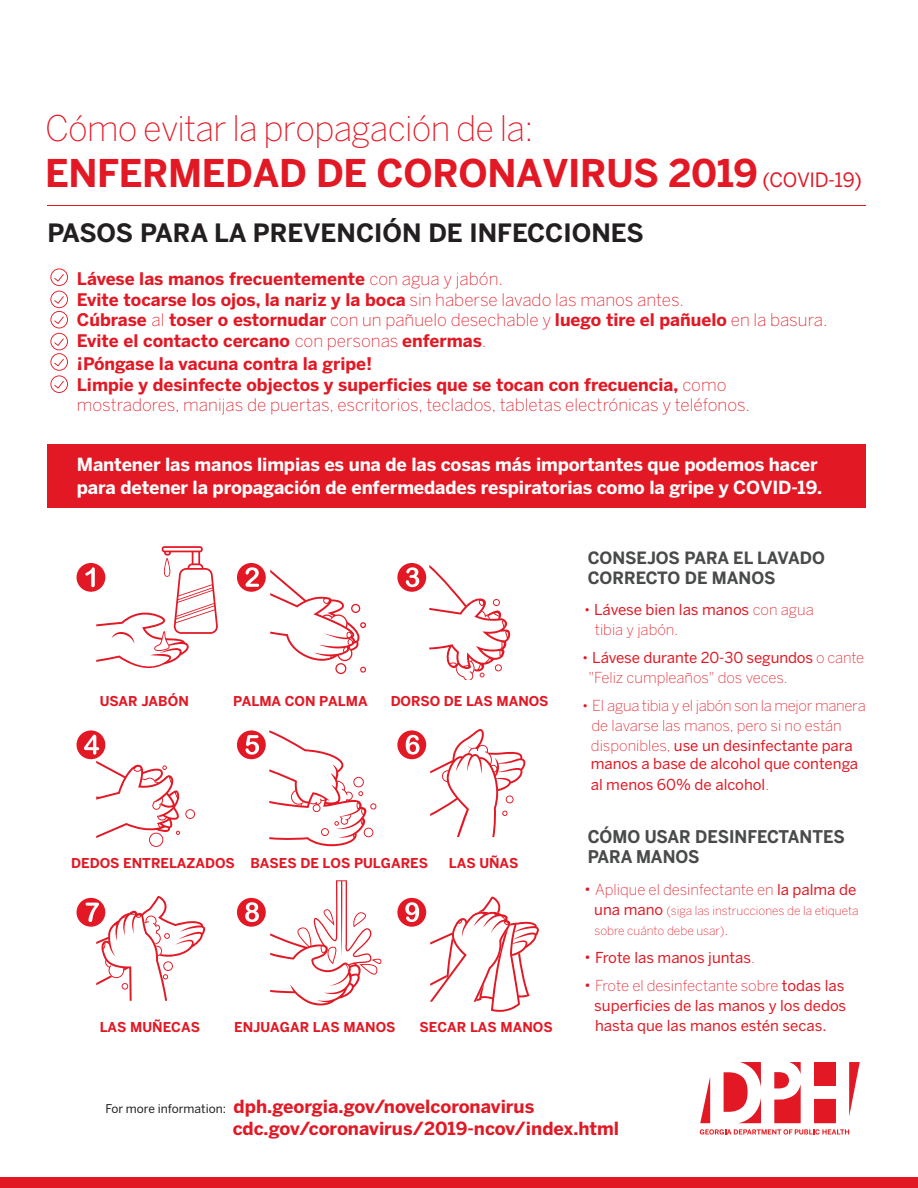
<style>
.page{position:relative;width:918px;height:1188px;background:#fff}
.page>*{position:absolute;margin:0;border:0;box-sizing:border-box;transform-origin:0 0}
.t1{font:700 37.95px "Benton Sans";letter-spacing:-.01em;color:#e21925}
.t2{font:200 34.95px "Benton Sans";letter-spacing:-.025em;color:#e21925}
.t3{font:700 25.05px "Benton Sans";color:#231f20}
.t4{font:700 18px/22.5px "Benton Sans";letter-spacing:-.01em;color:#fff}
.t5{font:700 18px/21.6px "Benton Sans";color:#e21925}
.t6{font:700 17.4px/19.8px "Benton Sans";color:#494a4a;scale:.95 1}
.t7{font:700 17.25px/20.7px "Benton Sans";color:#e21925}
.t8{font:700 16.8px/19.8px "Benton Sans";color:#494a4a}
.t9{font:15px/20.2px "Benton Sans";color:#e21925}
.t10{font:200 15px/20.2px "Benton Sans";color:#e21925}
.t11{font:200 15px/20.2px "Benton Sans";letter-spacing:-.02em;color:#e21925}
.t12{font:700 13.5px "Benton Sans";color:#e21925}
.t13{font:200 12px/20.2px "Benton Sans";color:#e21925}
.s1{font-weight:400;font-size:19.65px}
.s2{font-weight:200}
.s3{font-weight:400}
.s4{font-size:16.5px}
.s5{font-weight:400;font-size:15px}
.s6{font-size:15px}
.s7{font-weight:200;font-size:16.5px}
.s8{font-weight:400;font-size:12px;color:#231f20}
</style>
<div class="page">
<hr style="left:47px;top:205px;width:819px;height:1px;background:#e21925">
<div style="left:0;top:1177px;width:918px;height:11px;background:#e21925"></div>
<svg style="left:700px;top:1129px;width:149px;height:6px"></svg>
<div style="left:814px;top:1062px;width:22px;height:23px;background:#e21925"></div>
<svg style="left:849px;top:1062px;width:11px;height:54px"></svg>
<svg style="left:700px;top:1078px;width:10px;height:45px"></svg>
<div style="left:814px;top:1099px;width:22px;height:24px;background:#e21925"></div>
<svg style="left:774px;top:1062px;width:27px;height:61px"></svg>
<svg style="left:724px;top:1062px;width:37px;height:61px"></svg>
<svg style="left:50px;top:268px;width:18px;height:125px"></svg>
<div style="left:47px;top:444px;width:819px;height:64px;background:#e21925"></div>
<div style="left:77px;top:730px;width:28px;height:29px;background:#e21925;border-radius:50%"></div>
<svg style="left:84px;top:735px;width:15px;height:20px"></svg>
<div style="left:237px;top:730px;width:29px;height:29px;background:#e21925;border-radius:50%"></div>
<svg style="left:245px;top:735px;width:14px;height:20px"></svg>
<div style="left:397px;top:730px;width:29px;height:29px;background:#e21925;border-radius:50%"></div>
<svg style="left:406px;top:735px;width:14px;height:20px"></svg>
<div style="left:77px;top:898px;width:28px;height:29px;background:#e21925;border-radius:50%"></div>
<div style="left:237px;top:898px;width:29px;height:29px;background:#e21925;border-radius:50%"></div>
<svg style="left:245px;top:902px;width:14px;height:20px"></svg>
<div style="left:397px;top:898px;width:29px;height:29px;background:#e21925;border-radius:50%"></div>
<svg style="left:405px;top:902px;width:14px;height:20px"></svg>
<div style="left:397px;top:563px;width:29px;height:29px;background:#e21925;border-radius:50%"></div>
<svg style="left:406px;top:567px;width:13px;height:20px"></svg>
<div style="left:77px;top:563px;width:28px;height:29px;background:#e21925;border-radius:50%"></div>
<div style="left:237px;top:563px;width:29px;height:29px;background:#e21925;border-radius:50%"></div>
<svg style="left:246px;top:567px;width:13px;height:20px"></svg>
<svg style="left:85px;top:546px;width:133px;height:122px"></svg>
<svg style="left:270px;top:570px;width:96px;height:104px"></svg>
<svg style="left:96px;top:761px;width:99px;height:86px"></svg>
<svg style="left:429px;top:565px;width:81px;height:115px"></svg>
<svg style="left:269px;top:730px;width:107px;height:117px"></svg>
<svg style="left:430px;top:729px;width:96px;height:108px"></svg>
<svg style="left:86px;top:896px;width:120px;height:105px"></svg>
<svg style="left:270px;top:880px;width:112px;height:125px"></svg>
<svg style="left:430px;top:897px;width:109px;height:115px"></svg>
<h2 class="t2" style="left:45px;top:108px;width:490px">Cómo evitar la propagación de la:</h2>
<h1 class="t1" style="left:45px;top:150px;width:818px">ENFERMEDAD DE CORONAVIRUS 2019 <span class="s1">(COVID-19)</span></h1>
<h3 class="t3" style="left:47px;top:218px;width:598px">PASOS PARA LA PREVENCIÓN DE INFECCIONES</h3>
<p class="t7" style="left:77px;top:268px;width:752px">Lávese las manos frecuentemente <span class="s2">con agua y jabón.<br></span>Evite tocarse los ojos, la nariz y la boca <span class="s2">sin haberse lavado las manos antes.<br></span>Cúbrase <span class="s2">al</span> toser o estornudar <span class="s2">con un pañuelo desechable y</span> luego tire el pañuelo <span class="s2">en la basura.<br></span>Evite el contacto cercano <span class="s2">con personas</span> enfermas<span class="s2">.</span></p>
<p class="t7" style="left:77px;top:353px;width:675px">¡Póngase la vacuna contra la gripe!<br>Limpie y desinfecte objectos y superficies que se tocan con frecuencia, <span class="s2">como mostradores, manijas de puertas, escritorios, teclados, tabletas electrónicas y teléfonos.</span></p>
<p class="t4" style="left:77px;top:453px;width:747px">Mantener las manos limpias es una de las cosas más importantes que podemos hacer para detener la propagación de enfermedades respiratorias como la gripe y COVID-19.</p>
<p class="t12" style="left:100px;top:693px;width:91px">USAR JABÓN</p>
<p class="t12" style="left:233px;top:693px;width:136px">PALMA CON PALMA</p>
<p class="t12" style="left:391px;top:693px;width:159px">DORSO DE LAS MANOS</p>
<p class="t12" style="left:71px;top:855px;width:358px">DEDOS ENTRELAZADOS BASES DE LOS PULGARES</p>
<p class="t12" style="left:449px;top:855px;width:71px">LAS UÑAS</p>
<p class="t12" style="left:100px;top:1019px;width:102px">LAS MUÑECAS</p>
<p class="t12" style="left:234px;top:1019px;width:163px">ENJUAGAR LAS MANOS</p>
<p class="t12" style="left:420px;top:1019px;width:135px">SECAR LAS MANOS</p>
<p class="t8" style="left:588px;top:548px;width:239px">CONSEJOS PARA EL LAVADO<br>CORRECTO DE MANOS</p>
<p class="t10" style="left:595px;top:599px;width:220px;text-indent:-11px">• <span class="s3">Lávese bien las manos</span> con agua tibia y jabón.</p>
<p class="t10" style="left:588px;top:647px;width:277px;text-indent:-6px">• <span class="s3">Lávese durante 20-30 segundos</span> o cante "Feliz cumpleaños" dos veces.</p>
<p class="t11" style="left:591px;top:695px;width:276px;text-indent:-9px">• El agua tibia y el jabón son la mejor manera de lavarse las manos, pero si no están disponibles, <span class="s3">use un desinfectante para</span></p>
<p class="t9" style="left:591px;top:754px;width:269px">manos a base de alcohol que contenga al menos 60% de alcohol<span class="s2">.</span></p>
<p class="t6" style="left:588px;top:826px;width:272px">CÓMO USAR DESINFECTANTES<br>PARA MANOS</p>
<p class="t10" style="left:584px;top:879px;width:274px"><span class="s4">•</span> Aplique el desinfectante en <span class="s3">la palma de</span></p>
<p class="t13" style="left:594px;top:900px;width:266px"><span class="s5">una mano</span> (siga las instrucciones de la etiqueta sobre cuánto debe usar)<span class="s6">.</span></p>
<p class="t9" style="left:584px;top:947px;width:173px"><span class="s7">•</span> Frote las manos juntas<span class="s2">.</span></p>
<p class="t9" style="left:594px;top:975px;width:254px;text-indent:-10px"><span class="s7">•</span> <span class="s2">Frote el desinfectante sobre</span> todas las superficies de las manos y los dedos hasta que las manos estén secas.</p>
<p class="t5" style="left:233px;top:1095px;width:388px;text-indent:-127px"><span class="s8">For more information:</span> dph.georgia.gov/novelcoronavirus cdc.gov/coronavirus/2019-ncov/index.html</p>
</div>
